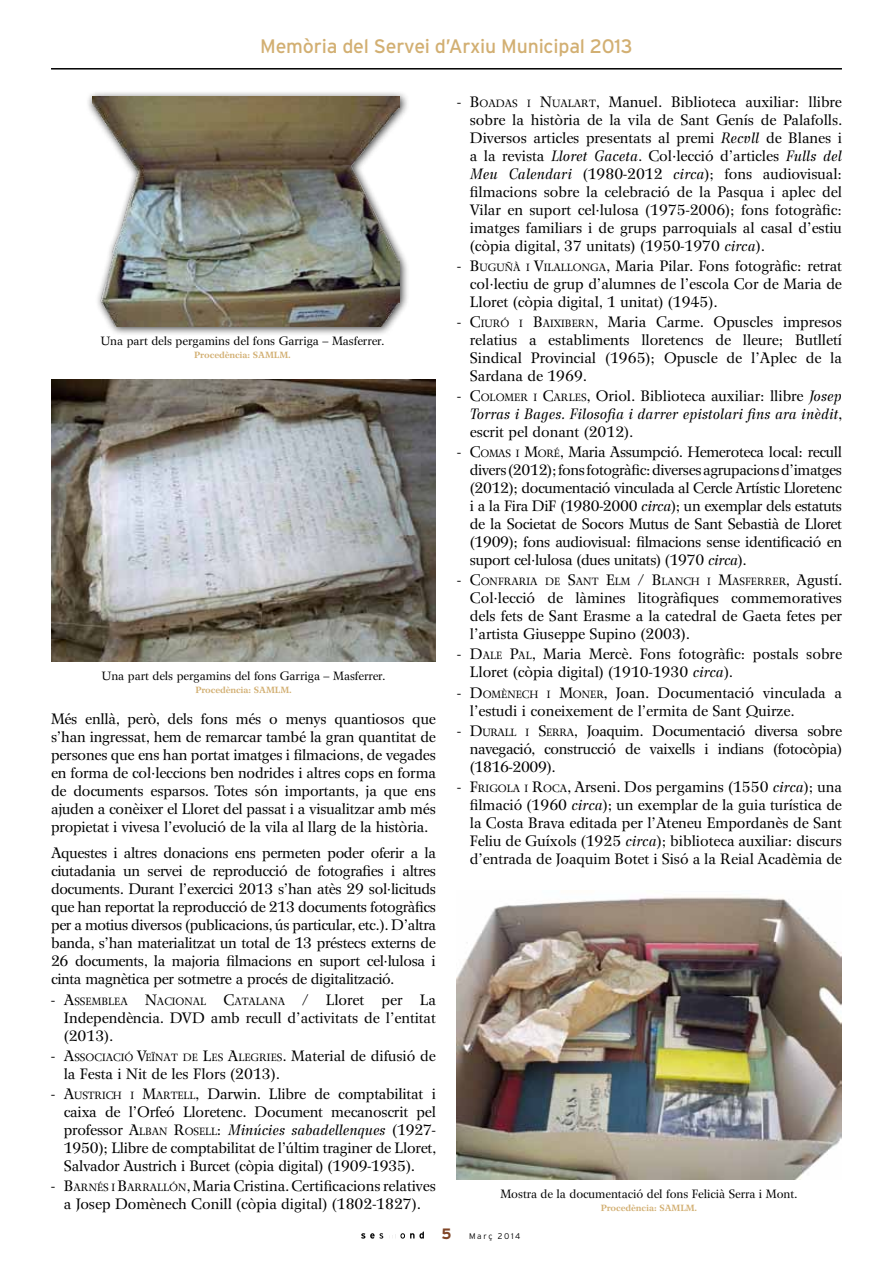
<style>
.page{position:relative;width:893px;height:1263px;background:#fff}
.page>*{position:absolute;margin:0;border:0;box-sizing:border-box;transform-origin:0 0}
.t1{font:19.5px "Interstate";letter-spacing:-.01em;color:#d2af72}
.t2{font:15px/18px "Wilke LT Std";color:#000;text-align:justify}
.t3{font:italic 15px/18px "Wilke LT Std";color:#000;text-align:justify}
.t4{font:12px "Wilke LT Std";color:#000}
.t5{font:10.5px "Wilke LT Std";color:#000}
.t6{font:700 9px "Wilke LT Std";color:#d2af72}
.t7{font:300 8.25px "Interstate";letter-spacing:.2em;color:#000}
.s1{font-style:inherit}
.s2{font-size:10.5px}
.s3{font-style:italic}
.s4{font-size:15px}
.s5{font-style:normal}
.s6{font-style:normal;font-size:10.5px}
.s7{font-weight:700;font-size:15px;color:#804527}
</style>
<div class="page">
<svg style="left:361px;top:1231px;width:63px;height:7px"></svg>
<hr style="left:51px;top:68px;width:791px;height:2px;background:#000">
<img style="left:456px;top:897px;width:386px;height:283px">
<div style="left:85px;top:90px;width:324px;height:247px;background:#000;opacity:.75"></div>
<img style="left:92px;top:96px;width:308px;height:231px">
<img style="left:51px;top:380px;width:385px;height:282px">
<h1 class="t1" style="left:260px;top:35px;width:374px">Memòria del Servei d’Arxiu Municipal 2013</h1>
<p class="t2" style="left:470px;top:92px;width:374px;text-indent:-13px">- <span class="s1">B</span><span class="s2">OADAS I</span> <span class="s1">N</span><span class="s2">UALART</span>, Manuel. Biblioteca auxiliar: llibre sobre la història de la vila de Sant Genís de Palafolls.<br>Diversos articles presentats al premi <span class="s3">Recvll</span> de Blanes i a la revista <span class="s3">Lloret Gaceta</span>. Col·lecció d’articles <span class="s3">Fulls del Meu Calendari</span> (1980-2012 <span class="s3">circa</span>); fons audiovisual: filmacions sobre la celebració de la Pasqua i aplec del Vilar en suport cel·lulosa (1975-2006); fons fotogràfic: imatges familiars i de grups parroquials al casal d’estiu (còpia digital, 37 unitats) (1950-1970 <span class="s3">circa</span>).</p>
<p class="t2" style="left:470px;top:257px;width:374px;text-indent:-13px">- <span class="s1">B</span><span class="s2">UGUÑÀ I</span> <span class="s1">V</span><span class="s2">ILALLONGA</span>, Maria Pilar. Fons fotogràfic: retrat col·lectiu de grup d’alumnes de l’escola Cor de Maria de Lloret (còpia digital, 1 unitat) (1945).</p>
<p class="t5" style="left:457px;top:317px;width:100px"><span class="s4">-</span> <span class="s4">C</span>IURÓ I <span class="s4">B</span>AIXIB</p>
<p class="t2" style="left:470px;top:313px;width:374px;text-indent:102px"><span class="s2">ERN</span>, Maria Carme. Opuscles impresos relatius a establiments lloretencs de lleure; Butlletí Sindical Provincial (1965); Opuscle de l’Aplec de la Sardana de 1969.</p>
<p class="t3" style="left:470px;top:387px;width:374px;text-indent:-13px"><span class="s5">-</span> <span class="s5">C</span><span class="s6">OLOMER I</span> <span class="s5">C</span><span class="s6">ARLES</span><span class="s5">, Oriol. Biblioteca auxiliar: llibre</span> Josep Torras i Bages. Filosofia i darrer epistolari fins ara inèdit<span class="s5">, escrit pel donant (2012).</span></p>
<p class="t2" style="left:470px;top:443px;width:374px;text-indent:-13px">- <span class="s1">C</span><span class="s2">OMAS I</span> <span class="s1">M</span><span class="s2">ORÉ</span>, Maria Assumpció. Hemeroteca local: recull divers (2012); fons fotogràfic: diverses agrupacions d’imatges (2012); documentació vinculada al Cercle Artístic Lloretenc i a la Fira DiF (1980-2000 <span class="s3">circa</span>); un exemplar dels estatuts de la Societat de Socors Mutus de Sant Sebastià de Lloret (1909); fons audiovisual: filmacions sense identificació en suport cel·lulosa (dues unitats) (1970 <span class="s3">circa</span>).</p>
<p class="t5" style="left:457px;top:575px;width:387px"><span class="s4">-</span> <span class="s4">C</span>ONFRARIA DE <span class="s4">S</span>ANT <span class="s4">E</span>LM <span class="s4">/ B</span>LANCH I <span class="s4">M</span>ASFERRER<span class="s4">, Agustí.</span></p>
<p class="t2" style="left:470px;top:589px;width:374px">Col·lecció de làmines litogràfiques commemoratives dels fets de Sant Erasme a la catedral de Gaeta fetes per l’artista Giuseppe Supino (2003).</p>
<p class="t2" style="left:470px;top:645px;width:374px;text-indent:-13px">- <span class="s1">D</span><span class="s2">ALE</span> <span class="s1">P</span><span class="s2">AL</span>, Maria Mercè. Fons fotogràfic: postals sobre<br>Lloret (còpia digital) (1910-1930 <span class="s3">circa</span>).</p>
<p class="t2" style="left:470px;top:683px;width:374px;text-indent:-13px">- <span class="s1">D</span><span class="s2">OMÈNECH I</span> <span class="s1">M</span><span class="s2">ONER</span>, Joan. Documentació vinculada a l’estudi i coneixement de l’ermita de Sant Quirze.</p>
<p class="t2" style="left:470px;top:722px;width:374px;text-indent:-13px">- <span class="s1">D</span><span class="s2">URALL I</span> <span class="s1">S</span><span class="s2">ERRA</span>, Joaquim. Documentació diversa sobre navegació, construcció de vaixells i indians (fotocòpia) (1816-2009).</p>
<p class="t2" style="left:470px;top:778px;width:374px;text-indent:-13px">- <span class="s1">F</span><span class="s2">RIGOLA I</span> <span class="s1">R</span><span class="s2">OCA</span>, Arseni. Dos pergamins (1550 <span class="s3">circa</span>); una filmació (1960 <span class="s3">circa</span>); un exemplar de la guia turística de la Costa Brava editada per l’Ateneu Empordanès de Sant Feliu de Guíxols (1925 <span class="s3">circa</span>); biblioteca auxiliar: discurs d’entrada de Joaquim Botet i Sisó a la Reial Acadèmia de</p>
<p class="t4" style="left:101px;top:334px;width:285px">Una part dels pergamins del fons Garriga – Masferrer.</p>
<p class="t6" style="left:194px;top:349px;width:98px">Procedència: SAMLM.</p>
<p class="t4" style="left:102px;top:669px;width:285px">Una part dels pergamins del fons Garriga – Masferrer.</p>
<p class="t6" style="left:195px;top:684px;width:98px">Procedència: SAMLM.</p>
<p class="t2" style="left:51px;top:710px;width:386px">Més enllà, però, dels fons més o menys quantiosos que s’han ingressat, hem de remarcar també la gran quantitat de persones que ens han portat imatges i filmacions, de vegades en forma de col·leccions ben nodrides i altres cops en forma de documents esparsos. Totes són importants, ja que ens ajuden a conèixer el Lloret del passat i a visualitzar amb més propietat i vivesa l’evolució de la vila al llarg de la història.</p>
<p class="t2" style="left:51px;top:844px;width:386px">Aquestes i altres donacions ens permeten poder oferir a la ciutadania un servei de reproducció de fotografies i altres documents. Durant l’exercici 2013 s’han atès 29 sol·licituds que han reportat la reproducció de 213 documents fotogràfics per a motius diversos (publicacions, ús particular, etc.). D’altra banda, s’han materialitzat un total de 13 préstecs externs de 26 documents, la majoria filmacions en suport cel·lulosa i cinta magnètica per sotmetre a procés de digitalització.</p>
<p class="t5" style="left:51px;top:995px;width:386px"><span class="s4">-</span> <span class="s4">A</span>SSEMBLEA <span class="s4">N</span>ACIONAL <span class="s4">C</span>ATALANA <span class="s4">/ Lloret per La</span></p>
<p class="t2" style="left:64px;top:1008px;width:374px">Independència. DVD amb recull d’activitats de l’entitat (2013).</p>
<p class="t5" style="left:51px;top:1051px;width:386px"><span class="s4">-</span> <span class="s4">A</span>SSOCIACIÓ <span class="s4">V</span>EÏNAT DE <span class="s4">L</span>ES <span class="s4">A</span>LEGRIES<span class="s4">. Material de difusió de</span></p>
<p class="t2" style="left:64px;top:1064px;width:218px">la Festa i Nit de les Flors (2013).</p>
<p class="t2" style="left:64px;top:1085px;width:374px;text-indent:-13px">- <span class="s1">A</span><span class="s2">USTRICH I</span> <span class="s1">M</span><span class="s2">ARTELL</span>, Darwin. Llibre de comptabilitat i caixa de l’Orfeó Lloretenc. Document mecanoscrit pel professor <span class="s1">A</span><span class="s2">LBAN</span> <span class="s1">R</span><span class="s2">OSELL</span>: <span class="s3">Minúcies sabadellenques</span> (1927- 1950); Llibre de comptabilitat de l’últim traginer de Lloret, Salvador Austrich i Burcet (còpia digital) (1909-1935).</p>
<p class="t2" style="left:51px;top:1177px;width:386px;text-align:center"><span class="s1">- B</span><span class="s2">ARNÉS I</span> <span class="s1">B</span><span class="s2">ARRALLÓN</span>, Maria Cristina. Certificacions relatives a Josep Domènech Conill (còpia digital) (1802-1827).</p>
<p class="t4" style="left:500px;top:1187px;width:299px">Mostra de la documentació del fons Felicià Serra i Mont.</p>
<p class="t6" style="left:601px;top:1202px;width:98px">Procedència: SAMLM.</p>
<p class="t7" style="left:442px;top:1231px;width:80px"><span class="s7">5</span> Març 2014</p>
</div>
